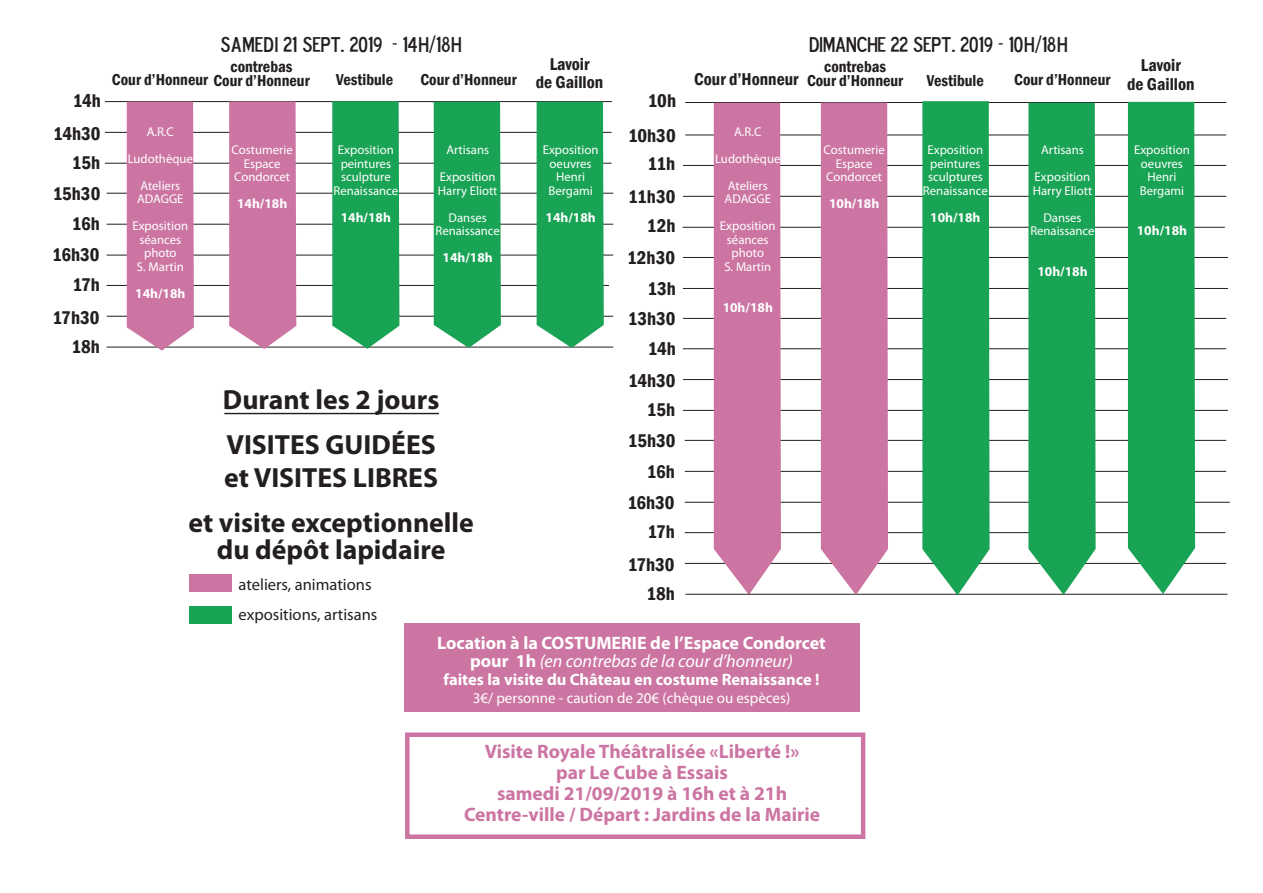
<style>
.page{position:relative;width:1263px;height:893px;background:#fff}
.page>*{position:absolute;margin:0;border:0;box-sizing:border-box;transform-origin:0 0}
.t1{font:700 27.75px/44.4px "Myriad Pro";color:#231f20}
.t2{font:21.6px "Blue Highway D Type";color:#231f20}
.t3{font:700 19.5px/21px "Myriad Pro";color:#cc75a2;text-align:center}
.t4{font:600 condensed 18.9px/30.2px "Franklin Gothic";color:#231f20;text-align:right}
.t5{font:700 18px/18px "Myriad Pro";color:#fff;text-align:center}
.t6{font:600 condensed 17.55px/18.3px "Franklin Gothic";color:#231f20;text-align:center}
.t7{font:700 16.5px "Myriad Pro";color:#fff}
.t8{font:16.5px "Myriad Pro";color:#231f20}
.t9{font:600 condensed 16.2px/13.5px "Franklin Gothic";color:#231f20;text-align:center}
.t10{font:15px "Myriad Pro";color:#fff}
.t11{font:700 13.5px "Myriad Pro";color:#fff}
.t12{font:12.75px/13.5px "Myriad Pro";color:#fff;text-align:center}
.s1{font-weight:400;font-style:italic}
</style>
<div class="page">
<hr style="left:224px;top:413px;width:215px;height:1px;background:#231f20">
<div style="left:190px;top:574px;width:42px;height:17px;background:#cc75a2"></div>
<div style="left:404px;top:623px;width:455px;height:88px;background:#cc75a2"></div>
<div style="left:190px;top:606px;width:42px;height:17px;background:#19a354"></div>
<hr style="left:683px;top:410px;width:545px;height:1px;background:#231f20">
<hr style="left:683px;top:379px;width:545px;height:1px;background:#231f20">
<hr style="left:685px;top:532px;width:540px;height:1px;background:#231f20">
<hr style="left:685px;top:563px;width:541px;height:1px;background:#231f20">
<hr style="left:685px;top:471px;width:541px;height:1px;background:#231f20">
<hr style="left:685px;top:440px;width:541px;height:1px;background:#231f20">
<hr style="left:685px;top:502px;width:545px;height:1px;background:#231f20">
<hr style="left:683px;top:348px;width:543px;height:1px;background:#231f20">
<hr style="left:683px;top:288px;width:545px;height:1px;background:#231f20">
<hr style="left:683px;top:257px;width:545px;height:1px;background:#231f20">
<hr style="left:685px;top:102px;width:541px;height:1px;background:#231f20">
<hr style="left:685px;top:135px;width:541px;height:1px;background:#231f20">
<hr style="left:683px;top:165px;width:543px;height:1px;background:#231f20">
<hr style="left:683px;top:196px;width:543px;height:1px;background:#231f20">
<hr style="left:682px;top:227px;width:543px;height:1px;background:#231f20">
<hr style="left:683px;top:318px;width:543px;height:1px;background:#231f20">
<div style="left:714px;top:103px;width:67px;height:491px;background:#cc75a2"></div>
<hr style="left:685px;top:594px;width:542px;height:1px;background:#231f20">
<div style="left:821px;top:103px;width:67px;height:492px;background:#cc75a2"></div>
<div style="left:922px;top:101px;width:67px;height:494px;background:#19a354"></div>
<div style="left:1028px;top:103px;width:67px;height:492px;background:#19a354"></div>
<hr style="left:105px;top:101px;width:507px;height:1px;background:#231f20">
<hr style="left:105px;top:163px;width:506px;height:1px;background:#231f20">
<hr style="left:105px;top:132px;width:506px;height:1px;background:#231f20">
<hr style="left:107px;top:285px;width:502px;height:1px;background:#231f20">
<hr style="left:107px;top:347px;width:506px;height:1px;background:#231f20">
<hr style="left:107px;top:316px;width:506px;height:1px;background:#231f20">
<hr style="left:107px;top:224px;width:506px;height:1px;background:#231f20">
<hr style="left:107px;top:193px;width:506px;height:1px;background:#231f20">
<hr style="left:107px;top:255px;width:506px;height:1px;background:#231f20">
<div style="left:127px;top:102px;width:67px;height:249px;background:#cc75a2"></div>
<svg style="left:229px;top:101px;width:67px;height:248px;background:#cd7aa5"></svg>
<svg style="left:332px;top:101px;width:67px;height:248px;background:#24a65c"></svg>
<div style="left:434px;top:102px;width:67px;height:246px;background:#19a354"></div>
<div style="left:405px;top:732px;width:460px;height:107px;border:4px solid #cc75a2"></div>
<div style="left:537px;top:102px;width:67px;height:246px;background:#19a354"></div>
<div style="left:1128px;top:102px;width:67px;height:492px;background:#19a354"></div>
<h3 class="t4" style="left:53px;top:84px;width:49px;line-height:32.8px">14h<br>14h30</h3>
<h3 class="t4" style="left:52px;top:148px;width:50px">15h<br>15h30<br>16h<br>16h30<br>17h</h3>
<h3 class="t4" style="left:53px;top:303px;width:49px;line-height:29.1px">17h30<br>18h</h3>
<h2 class="t2" style="left:221px;top:31px;width:242px">SAMEDI 21 SEPT. 2019 - 14H/18H</h2>
<p class="t9" style="left:112px;top:73px;width:199px">Cour d’Honneur Cour d’Honneur</p>
<h2 class="t2" style="left:809px;top:31px;width:260px">DIMANCHE 22 SEPT. 2019 - 10H/18H</h2>
<h3 class="t6" style="left:536px;top:55px;width:69px">Lavoir<br>de Gaillon</h3>
<p class="t9" style="left:231px;top:60px;width:64px">contrebas</p>
<p class="t9" style="left:807px;top:60px;width:98px">contrebas<br>Cour d’Honneur</p>
<h3 class="t6" style="left:694px;top:70px;width:106px">Cour d’Honneur</h3>
<p class="t9" style="left:420px;top:73px;width:98px">Cour d’Honneur</p>
<p class="t9" style="left:1014px;top:72px;width:98px">Cour d’Honneur</p>
<p class="t9" style="left:336px;top:73px;width:59px">Vestibule</p>
<p class="t9" style="left:927px;top:73px;width:59px">Vestibule</p>
<p class="t12" style="left:128px;top:118px;width:67px;line-height:27.2px">A.R.C<br>Ludothèque<br>Ateliers</p>
<p class="t12" style="left:132px;top:185px;width:57px;line-height:27.2px">ADAGGE<br>Exposition</p>
<p class="t12" style="left:137px;top:233px;width:48px">séances photo<br>S. Martin</p>
<p class="t11" style="left:135px;top:285px;width:52px">14h/18h</p>
<p class="t12" style="left:232px;top:143px;width:63px">Costumerie<br>Espace<br>Condorcet</p>
<p class="t11" style="left:237px;top:195px;width:52px">14h/18h</p>
<p class="t12" style="left:333px;top:143px;width:66px">Exposition peintures sculpture<br>Renaissance</p>
<p class="t11" style="left:341px;top:208px;width:52px">14h/18h</p>
<p class="t12" style="left:440px;top:136px;width:57px;line-height:27.2px">Artisans<br>Exposition</p>
<p class="t12" style="left:438px;top:177px;width:61px;line-height:27.2px">Harry Eliott<br>Danses</p>
<p class="t12" style="left:436px;top:224px;width:66px">Renaissance</p>
<p class="t11" style="left:443px;top:249px;width:52px">14h/18h</p>
<h1 class="t1" style="left:223px;top:377px;width:218px">Durant les 2 jours<br>VISITES GUIDéES</h1>
<h1 class="t1" style="left:188px;top:455px;width:287px;text-align:center">et VISITES LIBRES<br>et visite exceptionnelle</h1>
<h1 class="t1" style="left:217px;top:526px;width:230px">du dépôt lapidaire</h1>
<p class="t8" style="left:239px;top:574px;width:134px">ateliers, animations</p>
<p class="t8" style="left:239px;top:604px;width:140px">expositions, artisans</p>
<p class="t12" style="left:543px;top:143px;width:57px">Exposition oeuvres<br>Henri<br>Bergami</p>
<p class="t11" style="left:545px;top:208px;width:52px">14h/18h</p>
<h3 class="t4" style="left:628px;top:83px;width:49px;line-height:35px">10h<br>10h30</h3>
<h3 class="t4" style="left:628px;top:148px;width:49px;line-height:32.1px">11h<br>11h30</h3>
<h3 class="t4" style="left:627px;top:211px;width:50px;line-height:30.6px">12h<br>12h30<br>13h<br>13h30<br>14h</h3>
<h3 class="t4" style="left:627px;top:366px;width:50px">14h30<br>15h<br>15h30<br>16h<br>16h30<br>17h</h3>
<h3 class="t4" style="left:628px;top:550px;width:49px;line-height:29.1px">17h30<br>18h</h3>
<p class="t12" style="left:715px;top:118px;width:67px;line-height:27.2px">A.R.C<br>Ludothèque<br>Ateliers</p>
<p class="t12" style="left:720px;top:185px;width:57px;line-height:27.2px">ADAGGE<br>Exposition</p>
<p class="t12" style="left:724px;top:233px;width:48px">séances photo<br>S. Martin</p>
<p class="t11" style="left:723px;top:298px;width:52px">10h/18h</p>
<p class="t12" style="left:823px;top:143px;width:63px">Costumerie<br>Espace<br>Condorcet</p>
<p class="t11" style="left:829px;top:195px;width:52px">10h/18h</p>
<h3 class="t5" style="left:437px;top:633px;width:390px">Location à la COSTUMERIE de l’Espace Condorcet pour 1h <span class="s1">(en contrebas de la cour d’honneur)</span></h3>
<p class="t7" style="left:443px;top:668px;width:378px">faites la visite du Château en costume Renaissance !</p>
<p class="t10" style="left:473px;top:688px;width:319px">3€/ personne - caution de 20€ (chèque ou espèces)</p>
<p class="t12" style="left:923px;top:143px;width:66px">Exposition peintures sculptures<br>Renaissance</p>
<p class="t11" style="left:930px;top:208px;width:52px">10h/18h</p>
<p class="t12" style="left:1035px;top:136px;width:57px;line-height:27.2px">Artisans<br>Exposition</p>
<p class="t12" style="left:1033px;top:177px;width:61px;line-height:27.2px">Harry Eliott<br>Danses</p>
<p class="t12" style="left:1030px;top:224px;width:66px">Renaissance</p>
<p class="t11" style="left:1037px;top:263px;width:52px">10h/18h</p>
<h3 class="t3" style="left:464px;top:741px;width:358px">Visite Royale Théâtralisée «Liberté !»<br>par Le Cube à Essais<br>samedi 21/09/2019 à 16h et à 21h Centre-ville / Départ : Jardins de la Mairie</h3>
<h3 class="t6" style="left:1127px;top:56px;width:69px">Lavoir<br>de Gaillon</h3>
<p class="t12" style="left:1134px;top:143px;width:57px">Exposition oeuvres<br>Henri<br>Bergami</p>
<p class="t11" style="left:1137px;top:222px;width:52px">10h/18h</p>
</div>
